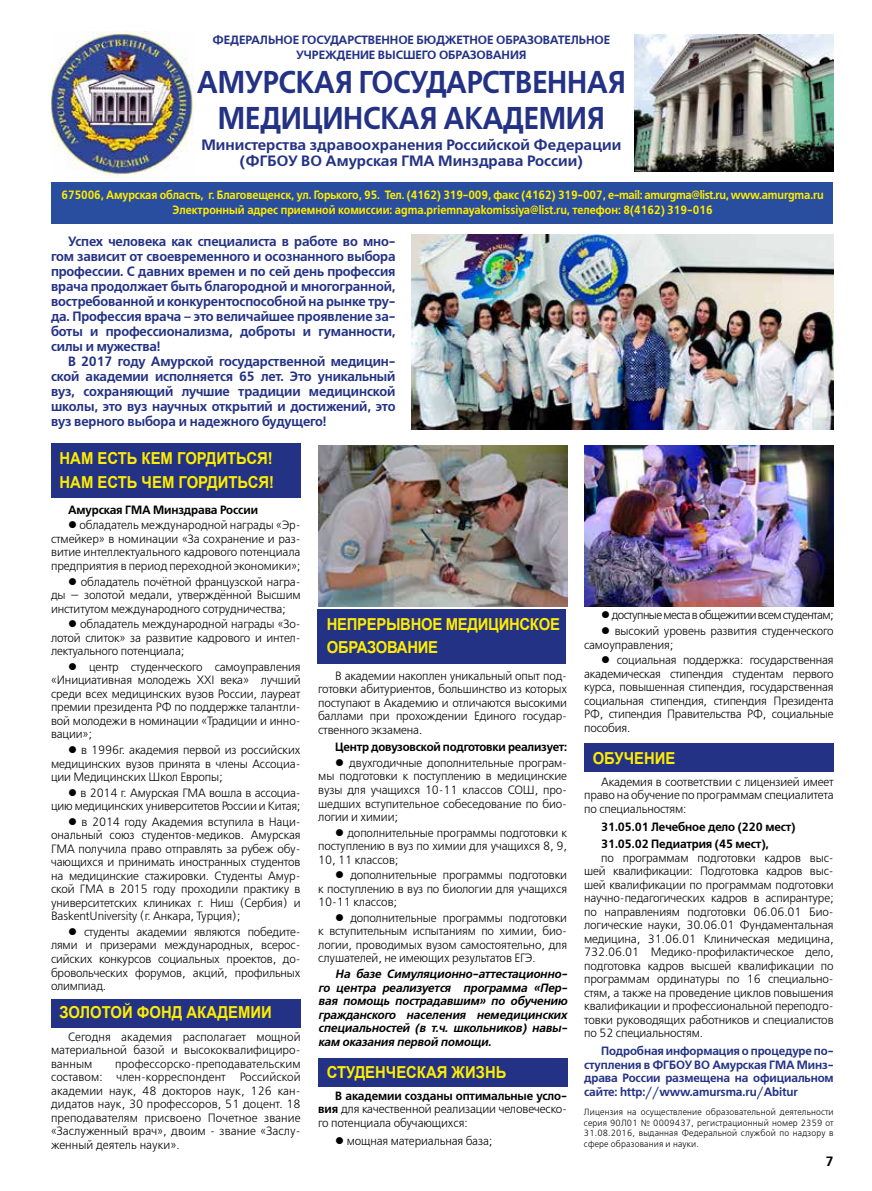
<style>
.page{position:relative;width:872px;height:1191px;background:#fff}
.page>*{position:absolute;margin:0;border:0;box-sizing:border-box;transform-origin:0 0}
.t1{font:700 31.5px/36px "Free Set C";letter-spacing:-.01em;color:#243285;text-align:center;scale:.9 1}
.t2{font:700 16.5px/23.4px "Arial";color:#ffed00;scale:.9 1}
.t3{font:700 16.5px/23.4px "Arial";letter-spacing:-.02em;color:#ffed00;scale:.9 1}
.t4{font:700 15px/16.5px "Free Set C";color:#243285;text-align:center}
.t5{font:700 13.5px/15px "Free Set C";letter-spacing:-.01em;color:#243285;text-align:justify;scale:.96 1}
.t6{font:700 13.5px "Free Set C";color:#000}
.t7{font:12px/13.5px "Free Set C";letter-spacing:-.01em;color:#000;text-align:justify;scale:.96 1}
.t8{font:700 12px/15px "Free Set C";letter-spacing:-.01em;color:#ffed00;text-align:center;scale:.9 1}
.t9{font:italic 700 12px/13.5px "Free Set C";letter-spacing:-.005em;color:#000;text-align:justify;scale:.96 1}
.t10{font:700 12px/13.5px "Free Set C";letter-spacing:-.01em;color:#243285;text-align:justify;scale:.96 1}
.t11{font:700 12px/17.7px "Free Set C";letter-spacing:-.01em;color:#000;scale:.96 1}
.t12{font:700 12px/15px "Free Set C";letter-spacing:-.01em;color:#243285;text-align:center}
.t13{font:12px "Free Set C";letter-spacing:-.05em;color:#000;scale:.96 1}
.t14{font:9px/10.5px "Free Set C";letter-spacing:.02em;color:#000;text-align:justify;scale:.95 1}
.s1{font-weight:700}
</style>
<div class="page">
<div style="left:51px;top:444px;width:249px;height:54px;background:#243285"></div>
<div style="left:51px;top:998px;width:249px;height:29px;background:#243285"></div>
<div style="left:318px;top:1058px;width:250px;height:28px;background:#243285"></div>
<div style="left:584px;top:743px;width:249px;height:29px;background:#243285"></div>
<div style="left:317px;top:610px;width:249px;height:54px;background:#243285"></div>
<div style="left:52px;top:182px;width:781px;height:42px;background:#2a4e9f"></div>
<img style="left:411px;top:234px;width:422px;height:195px">
<img style="left:318px;top:445px;width:249px;height:161px">
<img style="left:584px;top:445px;width:249px;height:162px">
<img style="left:635px;top:34px;width:198px;height:138px">
<img style="left:51px;top:31px;width:143px;height:145px">
<p class="t12" style="left:212px;top:32px;width:399px">ФЕДЕРАЛЬНОЕ ГОСУДАРСТВЕННОЕ БЮДЖЕТНОЕ ОБРАЗОВАТЕЛЬНОЕ<br>УЧРЕЖДЕНИЕ ВЫСШЕГО ОБРАЗОВАНИЯ</p>
<h1 class="t1" style="left:197px;top:65px;width:478px">АМУРСКАЯ ГОСУДАРСТВЕННАЯ<br>МЕДИЦИНСКАЯ АКАДЕМИЯ</h1>
<p class="t4" style="left:201px;top:137px;width:421px">Министерства здравоохранения Российской Федерации (ФГБОУ ВО Амурская ГМА Минздрава России)</p>
<p class="t8" style="left:62px;top:188px;width:848px">675006, Амурская область, г. Благовещенск, ул. Горького, 95. Тел. (4162) 319-009, факс (4162) 319-007, e-mail: amurgma@list.ru, www.amurgma.ru<br>Электронный адрес приемной комиссии: agma.priemnayakomissiya@list.ru, телефон: 8(4162) 319-016</p>
<p class="t5" style="left:51px;top:234px;width:360px;text-indent:17px">Успех человека как специалиста в работе во мно&shy;гом зависит от своевременного и осознанного выбора профессии. С давних времен и по сей день профессия врача продолжает быть благородной и многогранной, востребованной и конкурентоспособной на рынке тру&shy;да. Профессия врача – это величайшее проявление за&shy;боты и профессионализма, доброты и гуманности, силы и мужества!</p>
<p class="t5" style="left:51px;top:354px;width:360px;text-indent:17px">В 2017 году Амурской государственной медицин&shy;ской академии исполняется 65 лет. Это уникальный вуз, сохраняющий лучшие традиции медицинской школы, это вуз научных открытий и достижений, это вуз верного выбора и надежного будущего!</p>
<h2 class="t2" style="left:60px;top:447px;width:240px">НАМ ЕСТЬ КЕМ ГОРДИТЬСЯ!<br>НАМ ЕСТЬ ЧЕМ ГОРДИТЬСЯ!</h2>
<p class="t11" style="left:68px;top:501px;width:199px">Амурская ГМА Минздрава России</p>
<p class="t7" style="left:51px;top:519px;width:261px;text-indent:17px">● обладатель международной награды «Эр&shy;стмейкер» в номинации «За сохранение и раз&shy;витие интеллектуального кадрового потенциала предприятия в период переходной экономики»;</p>
<p class="t7" style="left:51px;top:575px;width:261px;text-indent:17px">● обладатель почётной французской награ&shy;ды — золотой медали, утверждённой Высшим институтом международного сотрудничества;</p>
<p class="t7" style="left:51px;top:618px;width:261px;text-indent:17px">● обладатель международной награды «Зо&shy;лотой слиток» за развитие кадрового и интел&shy;лектуального потенциала;</p>
<p class="t7" style="left:51px;top:660px;width:261px;text-indent:17px">● центр студенческого самоуправления «Инициативная молодежь XXI века» лучший среди всех медицинских вузов России, лауреат премии президента РФ по поддержке талантли&shy;вой молодежи в номинации «Традиции и инно&shy;вации»;</p>
<p class="t7" style="left:51px;top:743px;width:261px;text-indent:17px">● в 1996г. академия первой из российских медицинских вузов принята в члены Ассоциа&shy;ции Медицинских Школ Европы;</p>
<p class="t7" style="left:51px;top:786px;width:261px;text-align:right">● в 2014 г. Амурская ГМА вошла в ассоциа&shy;цию медицинских университетов России и Китая;</p>
<p class="t7" style="left:51px;top:815px;width:261px;text-indent:17px">● в 2014 году Академия вступила в Наци&shy;ональный союз студентов-медиков. Амурская ГМА получила право отправлять за рубеж обу&shy;чающихся и принимать иностранных студентов на медицинские стажировки. Студенты Амур&shy;ской ГМА в 2015 году проходили практику в университетских клиниках г. Ниш (Сербия) и BaskentUniversity (г. Анкара, Турция);</p>
<p class="t7" style="left:51px;top:925px;width:261px;text-indent:17px">● студенты академии являются победите&shy;лями и призерами международных, всерос&shy;сийских конкурсов социальных проектов, до&shy;бровольческих форумов, акций, профильных олимпиад.</p>
<h2 class="t2" style="left:60px;top:1001px;width:237px">ЗОЛОТОЙ ФОНД АКАДЕМИИ</h2>
<p class="t7" style="left:51px;top:1030px;width:261px;text-indent:17px">Сегодня академия располагает мощной материальной базой и высококвалифициро&shy;ванным</p>
<p class="t7" style="left:51px;top:1057px;width:261px;text-indent:64px">профессорско-преподавательским составом: член-корреспондент Российской академии наук, 48 докторов наук, 126 кан&shy;дидатов наук, 30 профессоров, 51 доцент. 18 преподавателям присвоено Почетное звание «Заслуженный врач», двоим - звание «Заслу&shy;женный деятель науки».</p>
<h2 class="t3" style="left:327px;top:612px;width:260px">НЕПРЕРЫВНОЕ МЕДИЦИНСКОЕ<br>ОБРАЗОВАНИЕ</h2>
<p class="t7" style="left:318px;top:669px;width:261px;text-indent:17px">В академии накоплен уникальный опыт под&shy;готовки абитуриентов, большинство из которых поступают в Академию и отличаются высокими баллами при прохождении Единого государ&shy;ственного экзамена.</p>
<p class="t11" style="left:335px;top:738px;width:243px">Центр довузовской подготовки реализует:</p>
<p class="t7" style="left:318px;top:756px;width:261px;text-indent:17px">● двухгодичные дополнительные програм&shy;мы подготовки к поступлению в медицинские вузы для учащихся 10-11 классов СОШ, про&shy;шедших вступительное собеседование по био&shy;логии и химии;</p>
<p class="t7" style="left:318px;top:826px;width:261px;text-indent:17px">● дополнительные программы подготовки к поступлению в вуз по химии для учащихся 8, 9, 10, 11 классов;</p>
<p class="t7" style="left:318px;top:869px;width:261px;text-indent:17px">● дополнительные программы подготовки к поступлению в вуз по биологии для учащихся 10-11 классов;</p>
<p class="t7" style="left:318px;top:911px;width:261px;text-indent:17px">● дополнительные программы подготовки к вступительным испытаниям по химии, био&shy;логии, проводимых вузом самостоятельно, для слушателей, не имеющих результатов ЕГЭ.</p>
<p class="t9" style="left:318px;top:967px;width:261px;text-indent:17px">На базе Симуляционно-аттестационно&shy;го центра реализуется программа «Пер&shy;вая помощь пострадавшим» по обучению гражданского населения немедицинских специальностей (в т.ч. школьников) навы&shy;кам оказания первой помощи.</p>
<h2 class="t2" style="left:327px;top:1060px;width:201px">СТУДЕНЧЕСКАЯ ЖИЗНЬ</h2>
<p class="t7" style="left:318px;top:1089px;width:261px;text-indent:17px"><span class="s1">В академии созданы оптимальные усло&shy;вия</span> для качественной реализации человеческо&shy;го потенциала обучающихся:</p>
<p class="t7" style="left:335px;top:1134px;width:165px">● мощная материальная база;</p>
<p class="t13" style="left:601px;top:609px;width:244px">● доступные места в общежитии всем студентам;</p>
<p class="t7" style="left:584px;top:624px;width:261px;text-indent:17px">● высокий уровень развития студенческого самоуправления;</p>
<p class="t7" style="left:584px;top:654px;width:261px;text-indent:17px">● социальная поддержка: государственная академическая стипендия студентам первого курса, повышенная стипендия, государственная социальная стипендия, стипендия Президента РФ, стипендия Правительства РФ, социальные пособия.</p>
<h2 class="t2" style="left:592px;top:746px;width:93px">ОБУЧЕНИЕ</h2>
<p class="t7" style="left:584px;top:775px;width:261px;text-indent:17px">Академия в соответствии с лицензией имеет право на обучение по программам специалитета по специальностям:</p>
<p class="t11" style="left:601px;top:818px;width:204px">31.05.01 Лечебное дело (220 мест)<br>31.05.02 Педиатрия (45 мест),</p>
<p class="t7" style="left:584px;top:851px;width:261px;text-indent:17px">по программам подготовки кадров выс&shy;шей квалификации: Подготовка кадров выс&shy;шей квалификации по программам подготовки научно-педагогических кадров в аспирантуре; по направлениям подготовки 06.06.01 Био&shy;логические науки, 30.06.01 Фундаментальная медицина, 31.06.01 Клиническая медицина, 732.06.01 Медико-профилактическое дело, подготовка кадров высшей квалификации по программам ординатуры по 16 специально&shy;стям, а также на проведение циклов повышения квалификации и профессиональной переподго&shy;товки руководящих работников и специалистов по 52 специальностям.</p>
<p class="t10" style="left:584px;top:1044px;width:261px;text-indent:17px">Подробная информация о процедуре по&shy;ступления в ФГБОУ ВО Амурская ГМА Минз&shy;драва России размещена на официальном сайте: http://www.amursma.ru/Abitur</p>
<p class="t14" style="left:584px;top:1107px;width:264px">Лицензия на осуществление образовательной деятельности серия 90Л01 № 0009437, регистрационный номер 2359 от 31.08.2016, выданная Федеральной службой по надзору в сфере образования и науки.</p>
<p class="t6" style="left:825px;top:1154px;width:10px">7</p>
</div>
